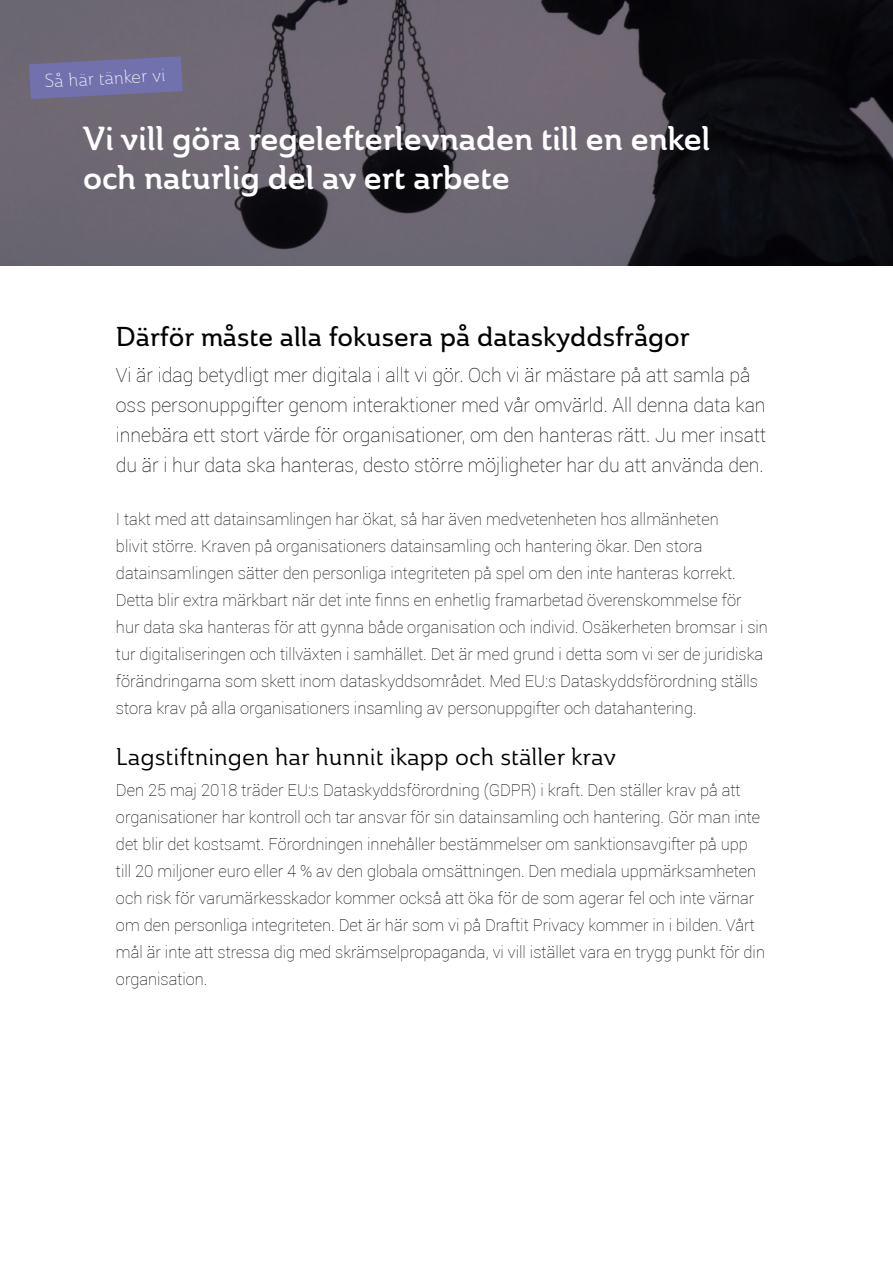
<style>
.page{position:relative;width:893px;height:1263px;background:#fff}
.page>*{position:absolute;margin:0;border:0;box-sizing:border-box;transform-origin:0 0}
.t1{font:33px "Ainslie Nor Dem";color:#fff}
.t2{font:27px "Ainslie Nor Med";color:#000}
.t3{font:24px "Ainslie Nor Reg";color:#000}
.t4{font:100 19.5px/30px "Roboto";color:#000}
.t5{font:18px "Ainslie Nor Lig";color:#fff}
.t6{font:100 16.5px/27px "Roboto";color:#000}
</style>
<div class="page">
<svg style="left:0;top:0;width:893px;height:265px;background:#4c4851"></svg>
<svg style="left:29px;top:56px;width:154px;height:43px;background:#706fa2"></svg>
<p class="t5" style="left:44px;top:71px;width:123px;rotate:-3deg">Så här tänker vi</p>
<p class="t1" style="left:83px;top:117px;width:629px">Vi vill göra regelefterlevnaden till en enkel</p>
<p class="t1" style="left:83px;top:156px;width:428px">och naturlig del av ert arbete</p>
<p class="t2" style="left:116px;top:319px;width:575px">Därför måste alla fokusera på dataskyddsfrågor</p>
<p class="t4" style="left:116px;top:360px;width:652px">Vi är idag betydligt mer digitala i allt vi gör. Och vi är mästare på att samla på oss personuppgifter genom interaktioner med vår omvärld. All denna data kan innebära ett stort värde för organisationer, om den hanteras rätt. Ju mer insatt du är i hur data ska hanteras, desto större möjligheter har du att använda den.</p>
<p class="t6" style="left:116px;top:505px;width:653px">I takt med att datainsamlingen har ökat, så har även medvetenheten hos allmänheten<br>blivit större. Kraven på organisationers datainsamling och hantering ökar. Den stora datainsamlingen sätter den personliga integriteten på spel om den inte hanteras korrekt.<br>Detta blir extra märkbart när det inte finns en enhetlig framarbetad överenskommelse för hur data ska hanteras för att gynna både organisation och individ. Osäkerheten bromsar i sin tur digitaliseringen och tillväxten i samhället. Det är med grund i detta som vi ser de juridiska förändringarna som skett inom dataskyddsområdet. Med EU:s Dataskyddsförordning ställs stora krav på alla organisationers insamling av personuppgifter och datahantering.</p>
<p class="t3" style="left:116px;top:741px;width:502px">Lagstiftningen har hunnit ikapp och ställer krav</p>
<p class="t6" style="left:116px;top:776px;width:650px">Den 25 maj 2018 träder EU:s Dataskyddsförordning (GDPR) i kraft. Den ställer krav på att organisationer har kontroll och tar ansvar för sin datainsamling och hantering. Gör man inte det blir det kostsamt. Förordningen innehåller bestämmelser om sanktionsavgifter på upp till 20 miljoner euro eller 4 % av den globala omsättningen. Den mediala uppmärksamheten och risk för varumärkesskador kommer också att öka för de som agerar fel och inte värnar om den personliga integriteten. Det är här som vi på Draftit Privacy kommer in i bilden. Vårt mål är inte att stressa dig med skrämselpropaganda, vi vill istället vara en trygg punkt för din organisation.</p>
</div>
